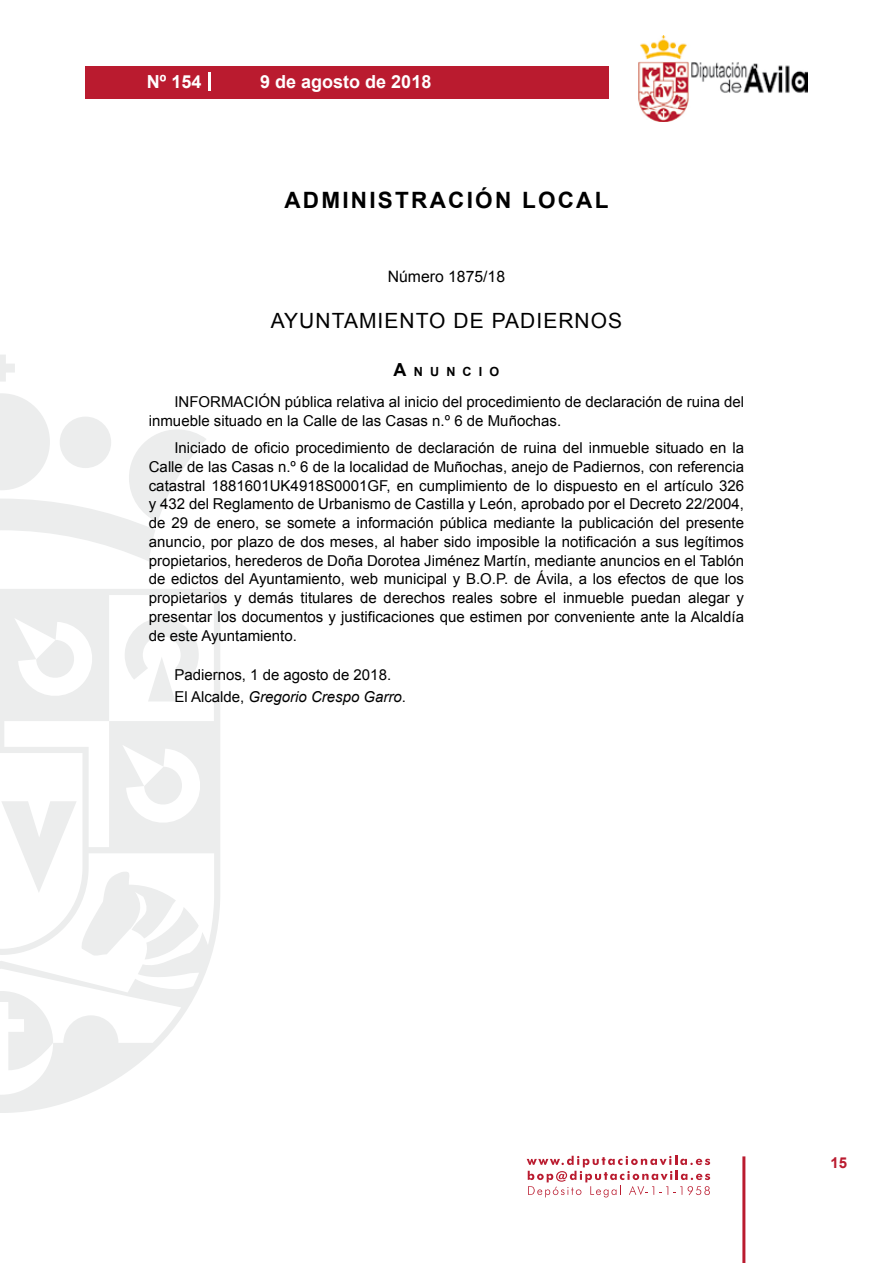
<style>
.page{position:relative;width:893px;height:1263px;background:#fff}
.page>*{position:absolute;margin:0;border:0;box-sizing:border-box;transform-origin:0 0}
.t1{font:700 22.5px "Arial";letter-spacing:.1em;color:#000}
.t2{font:21px "Arial";letter-spacing:.05em;color:#000}
.t3{font:700 18px "Arial";color:#fff}
.t4{font:15.75px "Arial";color:#000}
.t5{font:15px/18.8px "Arial";color:#000}
.t6{font:700 15px "Arial";color:#ba1b2f}
.t7{font:700 12.6px "Arial";letter-spacing:.57em;color:#000}
.s1{font-size:18px}
.s2{font-style:italic}
</style>
<div class="page">
<svg style="left:527px;top:1156px;width:183px;height:41px"></svg>
<div style="left:85px;top:66px;width:523px;height:33px;background:#ba1b2f"></div>
<img style="left:638px;top:36px;width:170px;height:86px">
<hr style="left:742px;top:1156px;width:3px;height:107px;background:#ba1b2f">
<svg style="left:208px;top:72px;width:2px;height:18px"></svg>
<svg style="left:0;top:355px;width:15px;height:27px"></svg>
<svg style="left:0;top:393px;width:206px;height:168px"></svg>
<svg style="left:0;top:589px;width:220px;height:524px"></svg>
<svg style="left:36px;top:640px;width:40px;height:40px"></svg>
<svg style="left:125px;top:618px;width:74px;height:83px"></svg>
<svg style="left:0;top:991px;width:53px;height:79px"></svg>
<svg style="left:1px;top:767px;width:198px;height:192px"></svg>
<p class="t3" style="left:147px;top:69px;width:56px">Nº 154</p>
<p class="t3" style="left:260px;top:69px;width:173px">9 de agosto de 2018</p>
<h1 class="t1" style="left:284px;top:185px;width:325px">ADMINISTRACIÓN LOCAL</h1>
<p class="t4" style="left:388px;top:266px;width:119px">Número 1875/18</p>
<h2 class="t2" style="left:271px;top:307px;width:353px">AYUNTAMIENTO DE PADIERNOS</h2>
<p class="t7" style="left:394px;top:363px;width:107px"><span class="s1">A</span>NUNCIO</p>
<p class="t5" style="left:149px;top:392px;width:597px;text-indent:26px">INFORMACIÓN pública relativa al inicio del procedimiento de declaración de ruina del inmueble situado en la Calle de las Casas n.º 6 de Muñochas.</p>
<p class="t5" style="left:149px;top:438px;width:597px;text-align:justify;text-indent:26px">Iniciado de oficio procedimiento de declaración de ruina del inmueble situado en la Calle de las Casas n.º 6 de la localidad de Muñochas, anejo de Padiernos, con referencia catastral 1881601UK4918S0001GF, en cumplimiento de lo dispuesto en el artículo 326 y 432 del Reglamento de Urbanismo de Castilla y León, aprobado por el Decreto 22/2004, de 29 de enero, se somete a información pública mediante la publicación del presente anuncio, por plazo de dos meses, al haber sido imposible la notificación a sus legítimos propietarios, herederos de Doña Dorotea Jiménez Martín, mediante anuncios en el Tablón de edictos del Ayuntamiento, web municipal y B.O.P. de Ávila, a los efectos de que los propietarios y demás titulares de derechos reales sobre el inmueble puedan alegar y presentar los documentos y justificaciones que estimen por conveniente ante la Alcaldía de este Ayuntamiento.</p>
<p class="t5" style="left:174px;top:664px;width:233px;line-height:22.2px">Padiernos, 1 de agosto de 2018.<br>El Alcalde, <span class="s2">Gregorio Crespo Garro</span>.</p>
<p class="t6" style="left:831px;top:1153px;width:18px">15</p>
</div>
